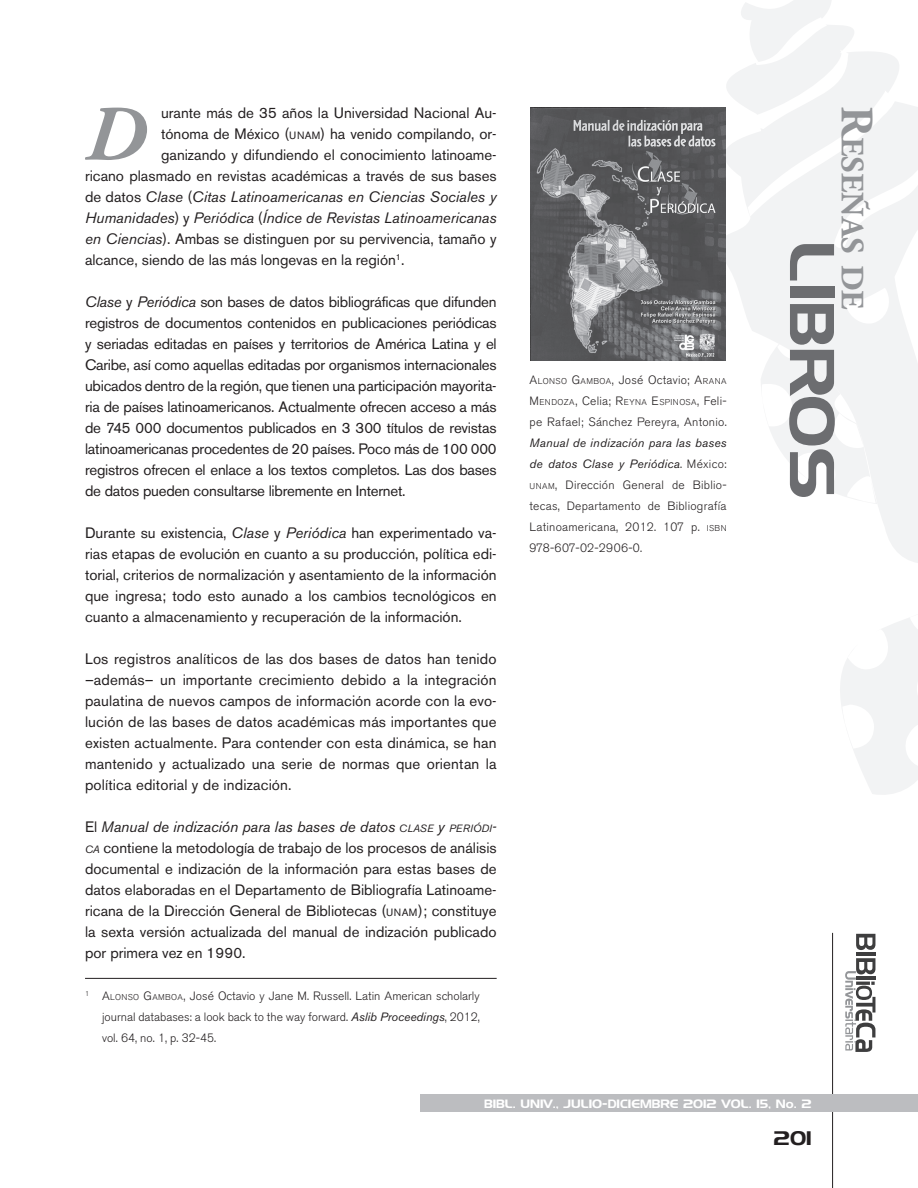
<style>
.page{position:relative;width:918px;height:1188px;background:#fff}
.page>*{position:absolute;margin:0;border:0;box-sizing:border-box;transform-origin:0 0}
.CUERPO_-_español{font:italic 700 78.3px "Adobe Garamond Pro";color:#939598}
.t1{font:63px "Denmark";color:#6c6d70}
.t2{font:700 32.55px "Adobe Garamond Pro";color:#939598}
.t3{font:19.5px "Denmark";color:#231f20}
.CUERPO_-_español-2{font:15px/21px "Akzidenz Grotesk BE";color:#231f20;text-align:justify}
.CUERPO_-_español-3{font:italic 15px "Akzidenz Grotesk BE";color:#231f20}
.Nota_sin_sangrias{font:300 12px/21px "Akzidenz Grotesk BE";letter-spacing:.02em;color:#231f20;text-align:justify}
.Nota_al_pie{font:300 12px/21px "Akzidenz Grotesk BE";color:#231f20;text-align:justify}
.t4{font:12px "Denmark";color:#fff}
.Nota_sin_sangrias-2{font:300 8.4px "Akzidenz Grotesk BE";letter-spacing:.055em;color:#231f20}
.s1{font-size:10.5px}
.s2{font-style:normal}
.s3{font-style:italic}
.s4{font-style:italic;font-size:10.5px}
.s5{font-style:inherit}
.s6{font-size:8.4px}
.s7{font-weight:400;font-style:italic}
.s8{font-size:12px}
.s9{font-size:46.5px}
</style>
<div class="page">
<svg style="left:840px;top:618px;width:78px;height:177px"></svg>
<svg style="left:718px;top:0;width:200px;height:563px;fill:#f2f3f4"></svg>
<hr style="left:832px;top:933px;width:1px;height:255px;background:#231f20">
<svg style="left:856px;top:934px;width:19px;height:16px"></svg>
<hr style="left:856px;top:952px;width:19px;height:4px;background:#3e3e3f">
<svg style="left:845px;top:958px;width:30px;height:94px"></svg>
<div style="left:421px;top:1094px;width:497px;height:17px;background:#bcbdc0"></div>
<img style="left:530px;top:107px;width:196px;height:253px">
<hr style="left:85px;top:978px;width:412px;height:1px;background:#231f20">
<p class="CUERPO_-_español" style="left:85px;top:90px;width:62px">D</p>
<p class="CUERPO_-_español-2" style="left:161px;top:102px;width:337px">urante más de 35 años la Universidad Nacional Au-</p>
<p class="CUERPO_-_español-2" style="left:161px;top:123px;width:337px">tónoma de México (<span class="s1">UNAM</span>) ha venido compilando, or-</p>
<p class="CUERPO_-_español-2" style="left:161px;top:144px;width:337px">ganizando y difundiendo el conocimiento latinoame-</p>
<p class="CUERPO_-_español-2" style="left:85px;top:165px;width:413px">ricano plasmado en revistas académicas a través de sus bases</p>
<p class="CUERPO_-_español-3" style="left:85px;top:187px;width:413px"><span class="s2">de datos</span> Clase <span class="s2">(</span>Citas Latinoamericanas en Ciencias Sociales y</p>
<p class="CUERPO_-_español-3" style="left:85px;top:208px;width:413px">Humanidades<span class="s2">) y</span> Periódica <span class="s2">(</span>Índice de Revistas Latinoamericanas</p>
<p class="CUERPO_-_español-2" style="left:85px;top:228px;width:413px"><span class="s3">en Ciencias</span>). Ambas se distinguen por su pervivencia, tamaño y</p>
<p class="CUERPO_-_español-2" style="left:85px;top:249px;width:321px">alcance, siendo de las más longevas en la región<sup>1</sup>.</p>
<p class="CUERPO_-_español-2" style="left:85px;top:291px;width:413px"><span class="s3">Clase</span> y <span class="s3">Periódica</span> son bases de datos bibliográficas que difunden registros de documentos contenidos en publicaciones periódicas y seriadas editadas en países y territorios de América Latina y el Caribe, así como aquellas editadas por organismos internacionales ubicados dentro de la región, que tienen una participación mayorita&shy;ria de países latinoamericanos. Actualmente ofrecen acceso a más de 745 000 documentos publicados en 3 300 títulos de revistas latinoamericanas procedentes de 20 países. Poco más de 100 000 registros ofrecen el enlace a los textos completos. Las dos bases de datos pueden consultarse libremente en Internet.</p>
<p class="CUERPO_-_español-2" style="left:85px;top:522px;width:413px">Durante su existencia, <span class="s3">Clase</span> y <span class="s3">Periódica</span> han experimentado va&shy;rias etapas de evolución en cuanto a su producción, política edi&shy;torial, criterios de normalización y asentamiento de la información que ingresa; todo esto aunado a los cambios tecnológicos en cuanto a almacenamiento y recuperación de la información.</p>
<p class="CUERPO_-_español-2" style="left:85px;top:648px;width:413px">Los registros analíticos de las dos bases de datos han tenido –además– un importante crecimiento debido a la integración paulatina de nuevos campos de información acorde con la evo&shy;lución de las bases de datos académicas más importantes que existen actualmente. Para contender con esta dinámica, se han mantenido y actualizado una serie de normas que orientan la política editorial y de indización.</p>
<p class="CUERPO_-_español-2" style="left:85px;top:816px;width:413px">El <span class="s3">Manual de indización para las bases de datos</span> <span class="s4">CLASE</span> <span class="s3">y</span> <span class="s4">PERIÓDI</span><span class="s3">-</span><span class="s4">CA</span> contiene la metodología de trabajo de los procesos de análisis documental e indización de la información para estas bases de datos elaboradas en el Departamento de Bibliografía Latinoame&shy;ricana de la Dirección General de Bibliotecas (<span class="s1">UNAM</span>); constituye la sexta versión actualizada del manual de indización publicado por primera vez en 1990.</p>
<p class="Nota_al_pie" style="left:102px;top:985px;width:379px;text-indent:-17px"><sup>1</sup> <span class="s5">A</span><span class="s6">LONSO</span> <span class="s5">G</span><span class="s6">AMBOA</span><span class="s5">,</span> José Octavio y Jane M. Russell. Latin American scholarly journal databases: a look back to the way forward. <span class="s7">Aslib Proceedings</span>, 2012, vol. 64, no. 1, p. 32-45.</p>
<p class="Nota_sin_sangrias-2" style="left:530px;top:377px;width:198px"><span class="s8">A</span>LONSO <span class="s8">G</span>AMBOA<span class="s8">,</span> <span class="s8">José Octavio;</span> <span class="s8">A</span>RANA</p>
<p class="Nota_sin_sangrias-2" style="left:530px;top:398px;width:199px"><span class="s8">M</span> ENDOZA<span class="s8">,</span> <span class="s8">Celia;</span> <span class="s8">R</span>EYNA <span class="s8">E</span>SPINOSA<span class="s8">,</span> <span class="s8">Feli-</span></p>
<p class="Nota_sin_sangrias" style="left:530px;top:412px;width:199px">pe Rafael; Sánchez Pereyra, Antonio.<br><span class="s7">Manual de indización para las bases de datos Clase y Periódica</span>. México:<br><span class="s6">UNAM</span>, Dirección General de Biblio&shy;tecas, Departamento de Bibliografía Latinoamericana, 2012. 107 p. <span class="s6">ISBN </span>978-607-02-2906-0.</p>
<h3 class="t2" style="left:871px;top:106px;width:205px;rotate:90deg"><span class="s9">R</span>eseñas de</h3>
<h2 class="t1" style="left:850px;top:241px;width:259px;rotate:90deg">LIBROS</h2>
<p class="t4" style="left:484px;top:1096px;width:329px">BIBL. UNIV., JULIO-DICIEMBRE 2012 VOL. 15, No. 2</p>
<p class="t3" style="left:774px;top:1127px;width:40px">201</p>
</div>
